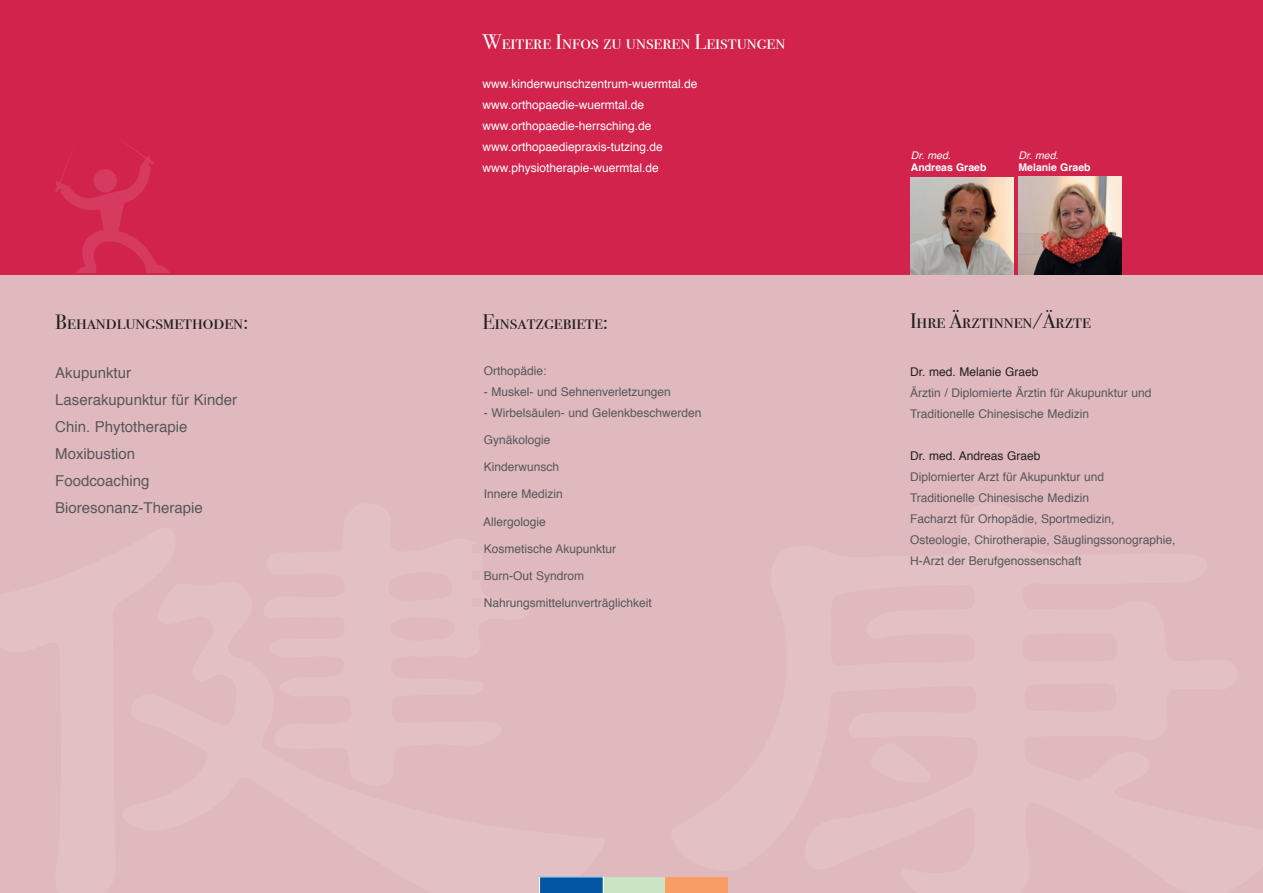
<style>
.page{position:relative;width:1263px;height:893px;background:#dfb9bd}
.page>*{position:absolute;margin:0;border:0;box-sizing:border-box;transform-origin:0 0}
.t1{font:21px "Bodoni Svty Two SCITCTT Book";color:#231f20}
.t2{font:21px "Bodoni Svty Two SCITCTT Book";color:#fff}
.t3{font:15px/27px "Helvetica";color:#57585a}
.t4{font:12px/21px "Helvetica";color:#57585a}
.t5{font:12px/21px "Helvetica";color:#fff}
.t6{font:12px "Helvetica";color:#231f20}
.t7{font:700 10.5px "Helvetica";color:#fff}
.t8{font:italic 10.5px "Helvetica";color:#fff}
</style>
<div class="page">
<div style="left:0;top:0;width:1263px;height:275px;background:#d1234c"></div>
<img style="left:1018px;top:177px;width:103px;height:97px">
<img style="left:911px;top:177px;width:102px;height:98px">
<div style="left:665px;top:877px;width:63px;height:16px;background:#f89e64"></div>
<div style="left:602px;top:877px;width:63px;height:16px;background:#cae4c3"></div>
<svg style="left:539px;top:877px;width:64px;height:16px"></svg>
<svg style="left:55px;top:140px;width:115px;height:133px"></svg>
<h1 class="t1" style="left:55px;top:309px;width:195px">Behandlungsmethoden:</h1>
<p class="t3" style="left:55px;top:359px;width:183px">Akupunktur<br>Laserakupunktur für Kinder<br>Chin. Phytotherapie<br>Moxibustion<br>Foodcoaching<br>Bioresonanz-Therapie</p>
<h1 class="t2" style="left:483px;top:30px;width:304px">Weitere Infos zu unseren Leistungen</h1>
<p class="t5" style="left:483px;top:74px;width:216px">www.kinderwunschzentrum-wuermtal.de www.orthopaedie-wuermtal.de www.orthopaedie-herrsching.de www.orthopaediepraxis-tutzing.de www.physiotherapie-wuermtal.de</p>
<p class="t8" style="left:911px;top:147px;width:41px">Dr. med.</p>
<p class="t7" style="left:911px;top:159px;width:77px">Andreas Graeb</p>
<p class="t8" style="left:1018px;top:147px;width:41px">Dr. med.</p>
<p class="t7" style="left:1018px;top:159px;width:74px">Melanie Graeb</p>
<h1 class="t1" style="left:483px;top:309px;width:127px">Einsatzgebiete:</h1>
<h1 class="t1" style="left:910px;top:308px;width:182px">Ihre Ärztinnen/Ärzte</h1>
<p class="t6" style="left:910px;top:362px;width:130px">Dr. med. Melanie Graeb</p>
<p class="t4" style="left:910px;top:382px;width:243px">Ärztin / Diplomierte Ärztin für Akupunktur und<br>Traditionelle Chinesische Medizin</p>
<p class="t6" style="left:910px;top:446px;width:132px">Dr. med. Andreas Graeb</p>
<p class="t4" style="left:910px;top:466px;width:267px">Diplomierter Arzt für Akupunktur und<br>Traditionelle Chinesische Medizin<br>Facharzt für Orhopädie, Sportmedizin, Osteologie, Chirotherapie, Säuglingssonographie, H-Arzt der Berufgenossenschaft</p>
<p class="t4" style="left:484px;top:360px;width:64px">Orthopädie:</p>
<p class="t4" style="left:484px;top:381px;width:189px">- Muskel- und Sehnenverletzungen</p>
<p class="t4" style="left:484px;top:402px;width:219px">- Wirbelsäulen- und Gelenkbeschwerden</p>
<p class="t4" style="left:484px;top:430px;width:68px">Gynäkologie</p>
<p class="t4" style="left:484px;top:457px;width:77px">Kinderwunsch</p>
<p class="t4" style="left:484px;top:484px;width:81px">Innere Medizin</p>
<p class="t4" style="left:483px;top:511px;width:64px">Allergologie</p>
<p class="t4" style="left:484px;top:538px;width:134px">Kosmetische Akupunktur</p>
<p class="t4" style="left:484px;top:565px;width:102px">Burn-Out Syndrom</p>
<p class="t4" style="left:484px;top:593px;width:170px">Nahrungsmittelunverträglichkeit</p>
</div>
